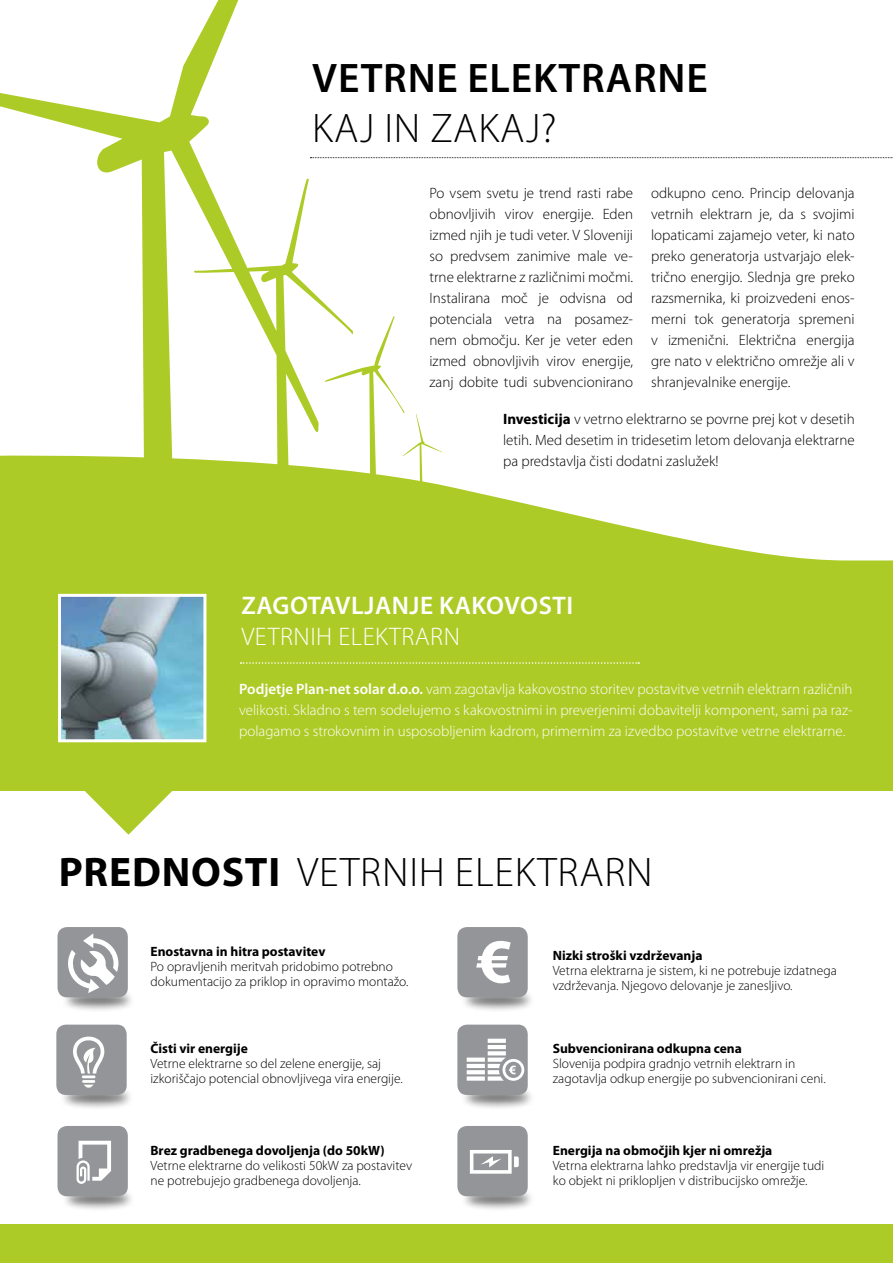
<style>
.page{position:relative;width:893px;height:1263px;background:#fff}
.page>*{position:absolute;margin:0;border:0;box-sizing:border-box;transform-origin:0 0}
.t1{font:300 41.4px "Myriad Pro";letter-spacing:.02em;color:#000}
.t2{font:600 41.4px "Myriad Pro";letter-spacing:.02em;color:#000}
.t3{font:600 25.5px "Myriad Pro";letter-spacing:.02em;color:#fff}
.t4{font:300 25.5px "Myriad Pro";letter-spacing:.02em;color:#fff}
.t5{font:300 15px/21px "Myriad Pro";color:#000;text-align:justify}
.t6{font:300 15px/21px "Myriad Pro";color:#fff;text-align:justify}
.t7{font:300 13.5px/15px "Myriad Pro";color:#000}
.t8{font:700 13.5px "Myriad Pro";color:#000}
.s1{font-weight:700}
.s2{font-weight:600}
</style>
<div class="page">
<svg style="left:0;top:0;width:893px;height:561px"></svg>
<svg style="left:85px;top:791px;width:87px;height:44px"></svg>
<div style="left:0;top:561px;width:893px;height:230px;background:#adcb26"></div>
<div style="left:0;top:1225px;width:893px;height:38px;background:#adcb26"></div>
<img style="left:62px;top:598px;width:140px;height:140px">
<div style="left:58px;top:594px;width:148px;height:148px;border:3px solid #fff"></div>
<div style="left:461px;top:1186px;width:74px;height:26px;background:#000;opacity:.6"></div>
<div style="left:457px;top:1126px;width:71px;height:70px;background:#939598;border-radius:10px"></div>
<div style="left:461px;top:1084px;width:74px;height:26px;background:#000;opacity:.6"></div>
<div style="left:457px;top:1024px;width:71px;height:71px;background:#939598;border-radius:10px"></div>
<div style="left:461px;top:987px;width:74px;height:26px;background:#000;opacity:.6"></div>
<div style="left:457px;top:927px;width:71px;height:70px;background:#939598;border-radius:10px"></div>
<div style="left:61px;top:1186px;width:74px;height:26px;background:#000;opacity:.6"></div>
<div style="left:57px;top:1126px;width:71px;height:70px;background:#939598;border-radius:10px"></div>
<div style="left:61px;top:987px;width:74px;height:26px;background:#000;opacity:.6"></div>
<div style="left:57px;top:927px;width:71px;height:70px;background:#939598;border-radius:10px"></div>
<div style="left:60px;top:1084px;width:74px;height:26px;background:#000;opacity:.6"></div>
<div style="left:56px;top:1024px;width:71px;height:71px;background:#939598;border-radius:10px"></div>
<svg style="left:310px;top:157px;width:583px;height:1px"></svg>
<svg style="left:241px;top:662px;width:398px;height:2px"></svg>
<svg style="left:470px;top:1150px;width:49px;height:24px"></svg>
<svg style="left:77px;top:1141px;width:34px;height:43px"></svg>
<svg style="left:68px;top:933px;width:50px;height:60px"></svg>
<svg style="left:467px;top:1039px;width:57px;height:42px"></svg>
<svg style="left:476px;top:941px;width:35px;height:43px"></svg>
<svg style="left:73px;top:1036px;width:31px;height:51px"></svg>
<h1 class="t2" style="left:312px;top:52px;width:397px">VETRNE ELEKTRARNE</h1>
<h1 class="t1" style="left:312px;top:103px;width:246px">KAJ IN ZAKAJ?</h1>
<p class="t5" style="left:429px;top:183px;width:205px">Po vsem svetu je trend rasti rabe obnovljivih virov energije. Eden izmed njih je tudi veter. V Sloveniji so predvsem zanimive male ve&shy;trne elektrarne z različnimi močmi.<br>Instalirana moč je odvisna od potenciala vetra na posamez&shy;nem območju. Ker je veter eden izmed obnovljivih virov energije, zanj dobite tudi subvencionirano</p>
<p class="t5" style="left:651px;top:183px;width:205px">odkupno ceno. Princip delovanja vetrnih elektrarn je, da s svojimi lopaticami zajamejo veter, ki nato preko generatorja ustvarjajo elek&shy;trično energijo. Slednja gre preko razsmernika, ki proizvedeni enos&shy;merni tok generatorja spremeni v izmenični. Električna energija gre nato v električno omrežje ali v shranjevalnike energije.</p>
<p class="t5" style="left:503px;top:408px;width:353px"><span class="s1">Investicija</span> v vetrno elektrarno se povrne prej kot v desetih letih. Med desetim in tridesetim letom delovanja elektrarne pa predstavlja čisti dodatni zaslužek!</p>
<h2 class="t3" style="left:241px;top:590px;width:333px">ZAGOTAVLJANJE KAKOVOSTI</h2>
<h2 class="t4" style="left:241px;top:621px;width:220px">VETRNIH ELEKTRARN</h2>
<p class="t6" style="left:239px;top:678px;width:615px"><span class="s2">Podjetje Plan-net solar d.o.o.</span> vam zagotavlja kakovostno storitev postavitve vetrnih elektrarn različnih velikosti. Skladno s tem sodelujemo s kakovostnimi in preverjenimi dobavitelji komponent, sami pa raz&shy;polagamo s strokovnim in usposobljenim kadrom, primernim za izvedbo postavitve vetrne elektrarne.</p>
<h1 class="t1" style="left:59px;top:847px;width:595px"><span class="s1">PREDNOSTI</span> VETRNIH ELEKTRARN</h1>
<p class="t8" style="left:150px;top:942px;width:176px">Enostavna in hitra postavitev</p>
<p class="t7" style="left:150px;top:959px;width:260px">Po opravljenih meritvah pridobimo potrebno dokumentacijo za priklop in opravimo montažo.</p>
<p class="t8" style="left:150px;top:1040px;width:99px">Čisti vir energije</p>
<p class="t7" style="left:150px;top:1056px;width:254px">Vetrne elektrarne so del zelene energije, saj izkoriščajo potencial obnovljivega vira energije.</p>
<p class="t8" style="left:150px;top:1141px;width:236px">Brez gradbenega dovoljenja (do 50kW)</p>
<p class="t7" style="left:150px;top:1158px;width:263px">Vetrne elektrarne do velikosti 50kW za postavitev ne potrebujejo gradbenega dovoljenja.</p>
<p class="t8" style="left:553px;top:946px;width:151px">Nizki stroški vzdrževanja</p>
<p class="t7" style="left:553px;top:963px;width:286px">Vetrna elektrarna je sistem, ki ne potrebuje izdatnega vzdrževanja. Njegovo delovanje je zanesljivo.</p>
<p class="t8" style="left:553px;top:1040px;width:191px">Subvencionirana odkupna cena</p>
<p class="t7" style="left:553px;top:1056px;width:274px">Slovenija podpira gradnjo vetrnih elektrarn in zagotavlja odkup energije po subvencionirani ceni.</p>
<p class="t8" style="left:553px;top:1141px;width:221px">Energija na območjih kjer ni omrežja</p>
<p class="t7" style="left:553px;top:1158px;width:273px">Vetrna elektrarna lahko predstavlja vir energije tudi ko objekt ni priklopljen v distribucijsko omrežje.</p>
</div>
